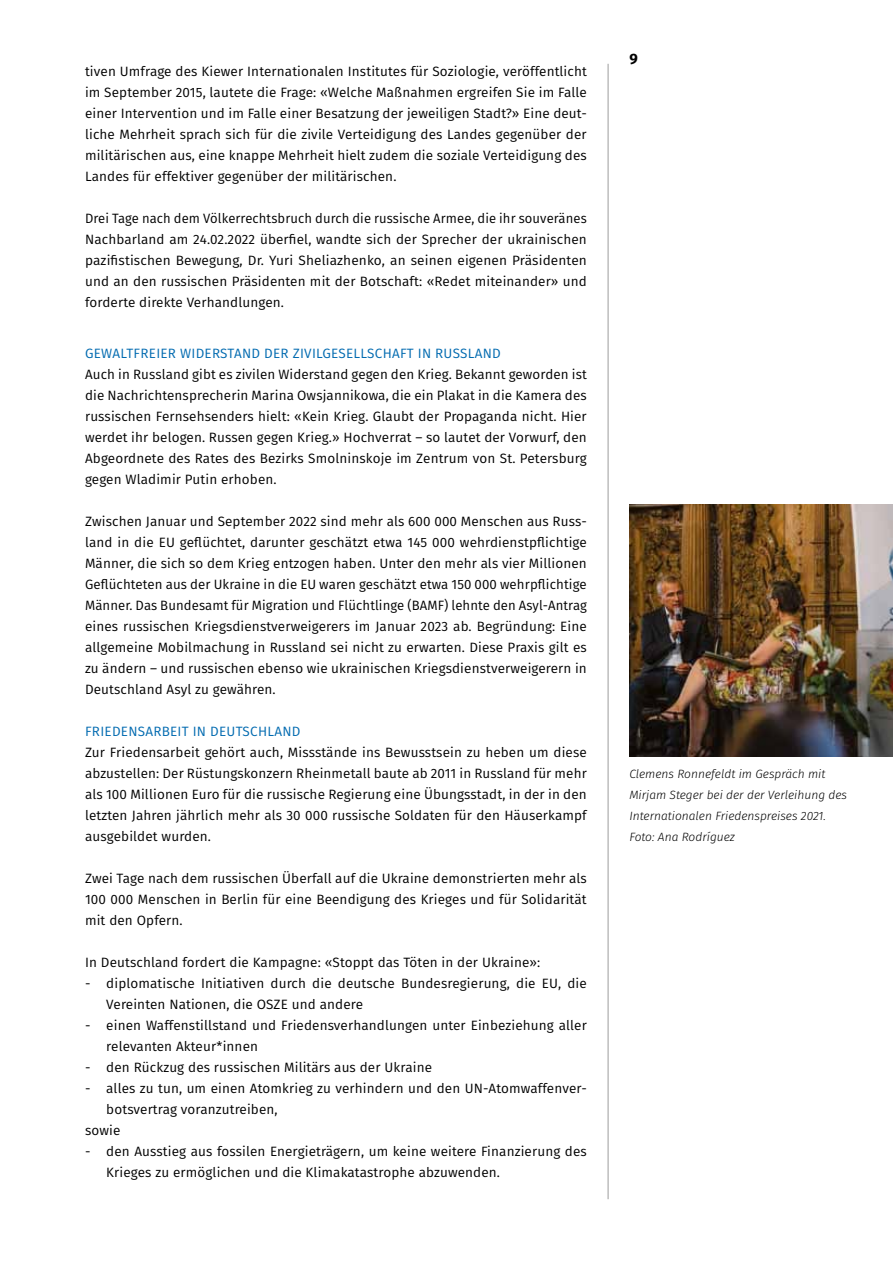
<style>
.page{position:relative;width:893px;height:1263px;background:#fff}
.page>*{position:absolute;margin:0;border:0;box-sizing:border-box;transform-origin:0 0}
.t1{font:700 15px "Fira Sans";color:#000}
.t2{font:13.5px/21px "Fira Sans";letter-spacing:.01em;color:#000;text-align:justify}
.t3{font:13.5px/21px "Fira Sans";letter-spacing:.01em;color:#000;text-align:justify;scale:.96 1}
.t4{font:13.5px "Fira Sans";letter-spacing:.02em;color:#006ab0}
.t5{font:italic 300 12px/21px "Fira Sans";color:#000}
</style>
<div class="page">
<hr style="left:608px;top:64px;width:1px;height:1135px;background:#9d9d9c">
<img style="left:629px;top:505px;width:264px;height:252px">
<p class="t2" style="left:85px;top:61px;width:503px">tiven Umfrage des Kiewer Internationalen Institutes für Soziologie, veröffentlicht im September 2015, lautete die Frage: «Welche Maßnahmen ergreifen Sie im Falle einer Intervention und im Falle einer Besatzung der jeweiligen Stadt?» Eine deut&shy;liche Mehrheit sprach sich für die zivile Verteidigung des Landes gegenüber der militärischen aus, eine knappe Mehrheit hielt zudem die soziale Verteidigung des Landes für effektiver gegenüber der militärischen.</p>
<p class="t3" style="left:85px;top:208px;width:524px">Drei Tage nach dem Völkerrechtsbruch durch die russische Armee, die ihr souveränes Nachbarland am 24.02.2022 überfiel, wandte sich der Sprecher der ukrainischen pazifistischen Bewegung, Dr. Yuri Sheliazhenko, an seinen eigenen Präsidenten und an den russischen Präsidenten mit der Botschaft: «Redet miteinander» und forderte direkte Verhandlungen.</p>
<p class="t4" style="left:85px;top:343px;width:18px">Gewaltfreier</p>
<p class="t4" style="left:180px;top:343px;width:20px">Widerstand</p>
<p class="t4" style="left:264px;top:343px;width:9px">der</p>
<p class="t4" style="left:293px;top:343px;width:16px">Zivilgesellschaft</p>
<p class="t4" style="left:418px;top:343px;width:35px">in Russland</p>
<p class="t2" style="left:85px;top:363px;width:503px">Auch in Russland gibt es zivilen Widerstand gegen den Krieg. Bekannt geworden ist die Nachrichtensprecherin Marina Owsjannikowa, die ein Plakat in die Kamera des russischen Fernsehsenders hielt: «Kein Krieg. Glaubt der Propaganda nicht. Hier werdet ihr belogen. Russen gegen Krieg.» Hochverrat – so lautet der Vorwurf, den Abgeordnete des Rates des Bezirks Smolninskoje im Zentrum von St. Petersburg gegen Wladimir Putin erhoben.</p>
<p class="t2" style="left:85px;top:510px;width:503px;text-align:left">Zwischen Januar und September 2022 sind mehr als 600 000 Menschen aus Russ&shy;land in die EU geflüchtet, darunter geschätzt etwa 145 000 wehrdienstpflichtige Männer, die sich so dem Krieg entzogen haben. Unter den mehr als vier Millionen Geflüchteten aus der Ukraine in die EU waren geschätzt etwa 150 000 wehrpflichtige Männer. Das Bundesamt für Migration und Flüchtlinge (BAMF) lehnte den Asyl-Antrag eines russischen Kriegsdienstverweigerers im Januar 2023 ab. Begründung: Eine allgemeine Mobilmachung in Russland sei nicht zu erwarten. Diese Praxis gilt es zu ändern – und russischen ebenso wie ukrainischen Kriegsdienstverweigerern in Deutschland Asyl zu gewähren.</p>
<p class="t4" style="left:85px;top:721px;width:16px">Friedensarbeit</p>
<p class="t4" style="left:193px;top:721px;width:36px">in Deutschland</p>
<p class="t2" style="left:85px;top:741px;width:503px">Zur Friedensarbeit gehört auch, Missstände ins Bewusstsein zu heben um diese abzustellen: Der Rüstungskonzern Rheinmetall baute ab 2011 in Russland für mehr als 100 Millionen Euro für die russische Regierung eine Übungsstadt, in der in den letzten Jahren jährlich mehr als 30 000 russische Soldaten für den Häuserkampf ausgebildet wurden.</p>
<p class="t2" style="left:85px;top:867px;width:503px">Zwei Tage nach dem russischen Überfall auf die Ukraine demonstrierten mehr als 100 000 Menschen in Berlin für eine Beendigung des Krieges und für Solidarität mit den Opfern.</p>
<p class="t2" style="left:85px;top:951px;width:457px">In Deutschland fordert die Kampagne: «Stoppt das Töten in der Ukraine»:</p>
<p class="t2" style="left:106px;top:972px;width:482px;text-indent:-21px">- diplomatische Initiativen durch die deutsche Bundesregierung, die EU, die<br>Vereinten Nationen, die OSZE und andere</p>
<p class="t2" style="left:106px;top:1014px;width:482px;text-indent:-21px">- einen Waffenstillstand und Friedensverhandlungen unter Einbeziehung aller relevanten Akteur*innen</p>
<p class="t2" style="left:85px;top:1056px;width:349px">- den Rückzug des russischen Militärs aus der Ukraine</p>
<p class="t2" style="left:85px;top:1077px;width:503px">- alles zu tun, um einen Atomkrieg zu verhindern und den UN-Atomwaffenver-</p>
<p class="t2" style="left:106px;top:1098px;width:173px">botsvertrag voranzutreiben,</p>
<p class="t2" style="left:85px;top:1119px;width:37px">sowie</p>
<p class="t2" style="left:106px;top:1140px;width:482px;text-indent:-21px">- den Ausstieg aus fossilen Energieträgern, um keine weitere Finanzierung des<br>Krieges zu ermöglichen und die Klimakatastrophe abzuwenden.</p>
<p class="t1" style="left:629px;top:46px;width:10px">9</p>
<p class="t5" style="left:629px;top:763px;width:219px">Clemens Ronnefeldt im Gespräch mit Mirjam Steger bei der der Verleihung des Internationalen Friedenspreises 2021.<br>Foto: Ana Rodríguez</p>
</div>
